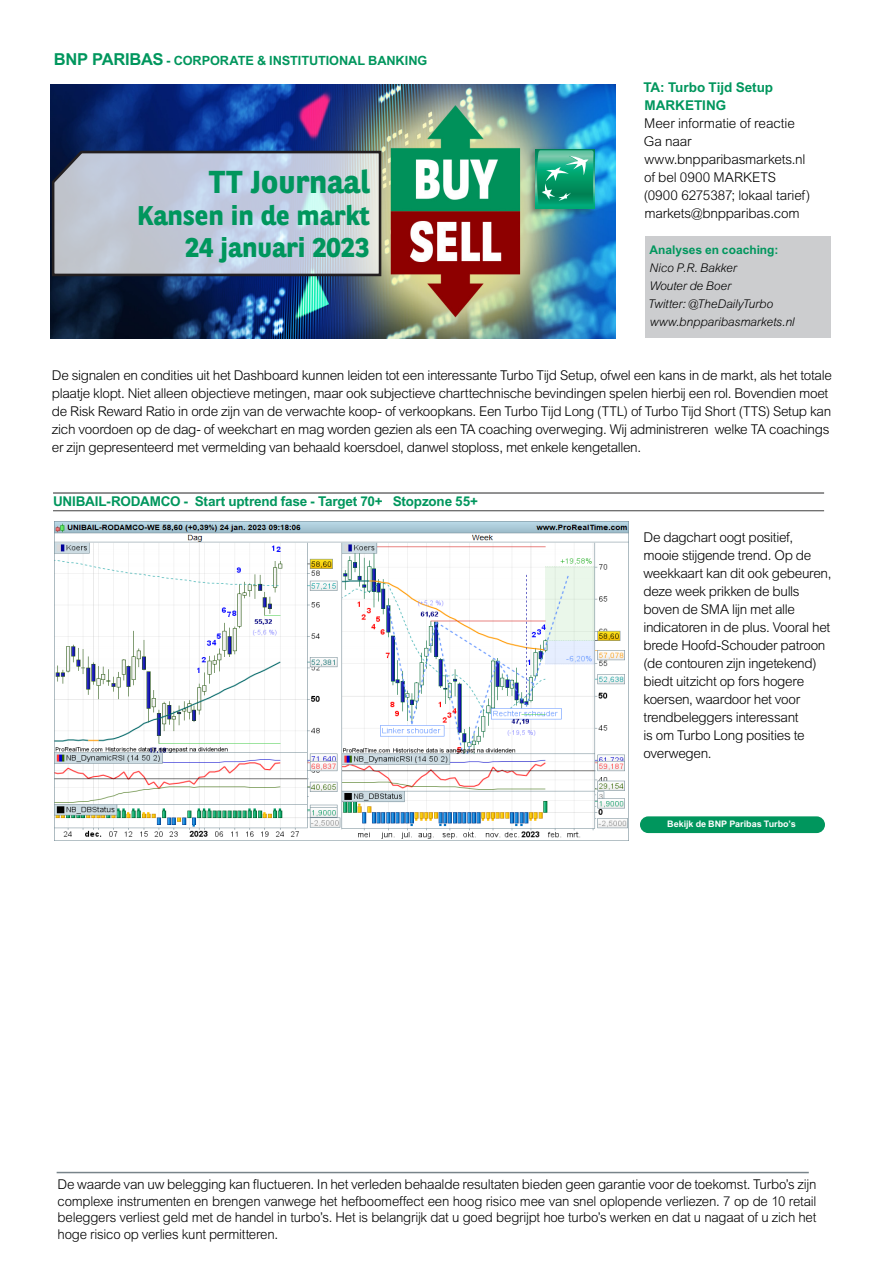
<style>
.page{position:relative;width:893px;height:1263px;background:#fff}
.page>*{position:absolute;margin:0;border:0;box-sizing:border-box;transform-origin:0 0}
.Réf_8_couv{font:700 31.65px "BNPP Sans";color:#00965d}
.Réf_8_couv-2{font:700 27px "BNPP Sans";color:#00965d}
.Body{font:300 13.5px/18px "Arial MT Std";letter-spacing:-.025em;color:#000}
.Basisalinea{font:300 13.5px/16.5px "Arial MT Std";letter-spacing:-.02em;color:#000;text-align:justify}
.Intro_text_14_16pt{font:300 13.5px/18px "Arial MT Std";letter-spacing:-.015em;color:#000}
.Basisalinea-2{font:700 13.5px "Arial MT Std";letter-spacing:-.015em;color:#00965d}
.Subheading_level_1_9{font:700 13.5px "Arial MT Std";letter-spacing:-.005em;color:#00965d}
.Subheading_level_1_9-2{font:300 13.5px "Arial MT Std";letter-spacing:-.01em;color:#000}
.Business_area_8_5_9p{font:700 12.75px "Arial MT Std";letter-spacing:-.005em;color:#00965d}
.Intro_text_14_16pt-2{font:italic 300 12px/18px "Arial MT Std";letter-spacing:-.01em;color:#000}
.t1{font:700 9px "Arial MT Std";color:#fff}
.s1{font-size:16.5px}
.s2{font-weight:700;font-style:normal;color:#00965d}
</style>
<div class="page">
<img style="left:50px;top:84px;width:566px;height:254px">
<img style="left:525px;top:145px;width:75px;height:71px">
<div style="left:536px;top:149px;width:59px;height:59px;background:#00ab79"></div>
<svg style="left:537px;top:150px;width:57px;height:53px"></svg>
<svg style="left:50px;top:149px;width:333px;height:128px;background:#b5becd"></svg>
<div style="left:645px;top:237px;width:185px;height:101px;background:#cccdcf"></div>
<hr style="left:57px;top:1172px;width:752px;height:1px;background:#78848a">
<hr style="left:53px;top:492px;width:771px;height:2px;background:#3e3e3f">
<hr style="left:53px;top:510px;width:771px;height:1px;background:#3e3e3f">
<img style="left:54px;top:521px;width:574px;height:319px">
<div style="left:640px;top:816px;width:185px;height:17px;background:#00965d;border-radius:8px"></div>
<p class="Business_area_8_5_9p" style="left:54px;top:53px;width:375px"><span class="s1">BNP PARIBAS</span> - CORPORATE &amp; INSTITUTIONAL BANKING</p>
<p class="Réf_8_couv" style="left:209px;top:160px;width:162px">TT Journaal</p>
<p class="Réf_8_couv-2" style="left:137px;top:197px;width:234px">Kansen in de markt</p>
<p class="Réf_8_couv-2" style="left:185px;top:229px;width:186px">24 januari 2023</p>
<p class="Subheading_level_1_9" style="left:643px;top:80px;width:131px">TA: Turbo Tijd Setup</p>
<p class="Subheading_level_1_9" style="left:644px;top:98px;width:83px">MARKETING</p>
<p class="Subheading_level_1_9-2" style="left:644px;top:116px;width:152px">Meer informatie of reactie</p>
<p class="Intro_text_14_16pt" style="left:644px;top:133px;width:49px">Ga naar</p>
<p class="Intro_text_14_16pt" style="left:644px;top:151px;width:163px">www.bnpparibasmarkets.nl</p>
<p class="Intro_text_14_16pt" style="left:644px;top:169px;width:168px">of bel 0900 MARKETS (0900 6275387; lokaal tarief)</p>
<p class="Intro_text_14_16pt" style="left:644px;top:205px;width:157px">markets@bnpparibas.com</p>
<p class="Intro_text_14_16pt-2" style="left:648px;top:240px;width:132px"><span class="s2">Analyses en coaching:<br></span>Nico P.R. Bakker<br>Wouter de Boer<br>Twitter: @TheDailyTurbo</p>
<p class="Intro_text_14_16pt-2" style="left:650px;top:312px;width:146px">www.bnpparibasmarkets.nl</p>
<p class="Body" style="left:52px;top:367px;width:781px">De signalen en condities uit het Dashboard kunnen leiden tot een interessante Turbo Tijd Setup, ofwel een kans in de markt, als het totale plaatje klopt. Niet alleen objectieve metingen, maar ook subjectieve charttechnische bevindingen spelen hierbij een rol. Bovendien moet de Risk Reward Ratio in orde zijn van de verwachte koop- of verkoopkans. Een Turbo Tijd Long (TTL) of Turbo Tijd Short (TTS) Setup kan zich voordoen op de dag- of weekchart en mag worden gezien als een TA coaching overweging. Wij administreren welke TA coachings er zijn gepresenteerd met vermelding van behaald koersdoel, danwel stoploss, met enkele kengetallen.</p>
<p class="Basisalinea-2" style="left:53px;top:494px;width:426px">UNIBAIL-RODAMCO - Start uptrend fase - Target 70+ Stopzone 55+</p>
<p class="Body" style="left:643px;top:529px;width:189px">De dagchart oogt positief, mooie stijgende trend. Op de weekkaart kan dit ook gebeuren, deze week prikken de bulls boven de SMA lijn met alle indicatoren in de plus. Vooral het brede Hoofd-Schouder patroon (de contouren zijn ingetekend) biedt uitzicht op fors hogere koersen, waardoor het voor trendbeleggers interessant<br>is om Turbo Long posities te overwegen.</p>
<p class="t1" style="left:667px;top:819px;width:130px">Bekijk de BNP Paribas Turbo’s</p>
<p class="Basisalinea" style="left:58px;top:1176px;width:760px">De waarde van uw belegging kan fluctueren. In het verleden behaalde resultaten bieden geen garantie voor de toekomst. Turbo’s zijn complexe instrumenten en brengen vanwege het hefboomeffect een hoog risico mee van snel oplopende verliezen. 7 op de 10 retail beleggers verliest geld met de handel in turbo’s. Het is belangrijk dat u goed begrijpt hoe turbo’s werken en dat u nagaat of u zich het hoge risico op verlies kunt permitteren.</p>
</div>
